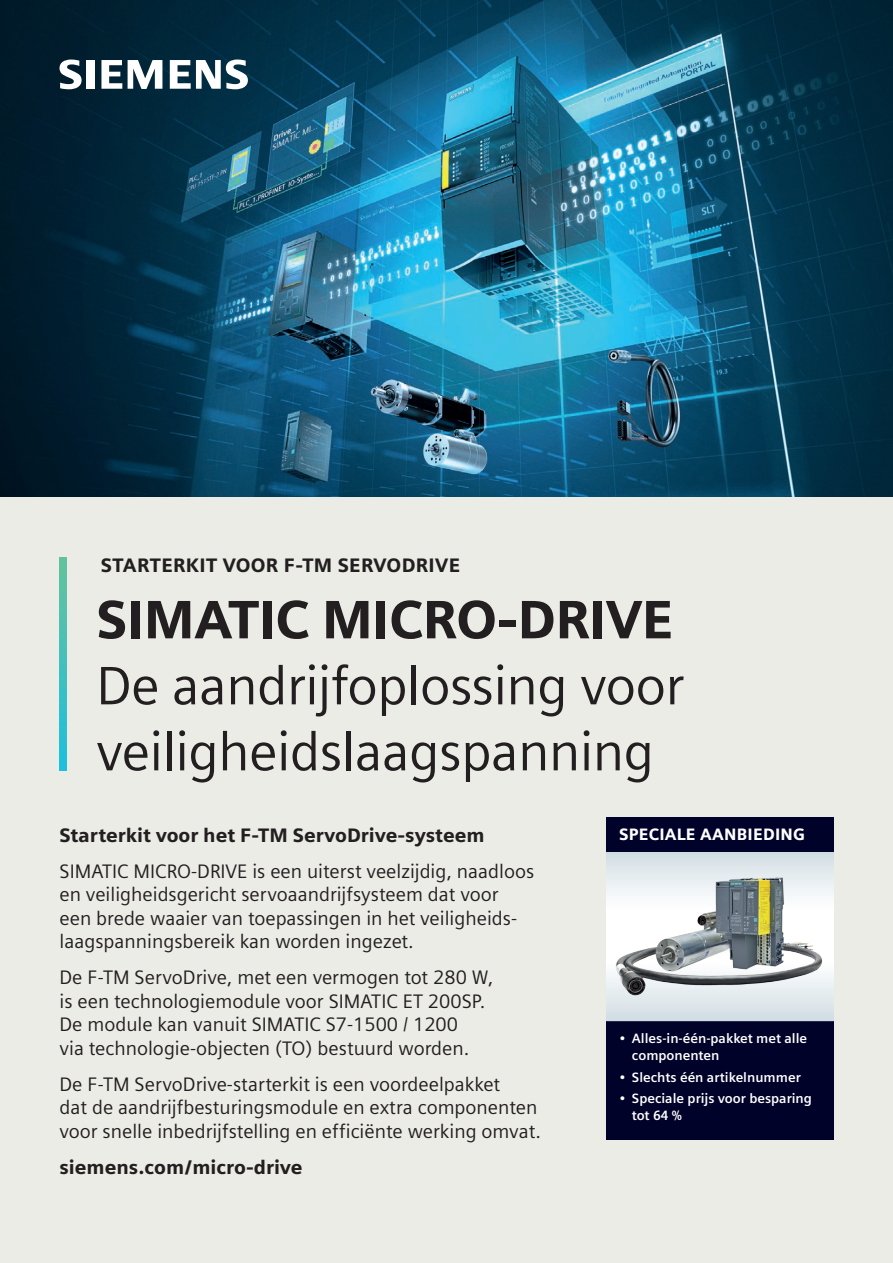
<style>
.page{position:relative;width:893px;height:1263px;background:#fff}
.page>*{position:absolute;margin:0;border:0;box-sizing:border-box;transform-origin:0 0}
._02__Headline_46pt_1{font:54px/66px "Siemens Sans";letter-spacing:-.01em;color:#231f20}
._03__Copy_13pt_120{font:19.5px/23.4px "Siemens Sans";color:#231f20}
._03__Copy_13pt_120-2{font:900 19.5px "Siemens Sans";color:#231f20}
._01__Topline_13pt_12{font:900 19.5px "Siemens Sans";letter-spacing:.015em;color:#231f20}
._03__9pt__1{font:900 16.5px "Siemens Sans";letter-spacing:.015em;color:#fff}
._03__9pt__1-2{font:700 13.5px/17px "Siemens Sans";color:#fff}
.s1{font-weight:900}
.s2{font-weight:400}
</style>
<div class="page">
<img style="left:0;top:0;width:893px;height:498px">
<div style="left:0;top:498px;width:893px;height:765px;background:#ecece7"></div>
<svg style="left:60px;top:557px;width:6px;height:213px"></svg>
<div style="left:606px;top:1020px;width:227px;height:119px;background:#00022a"></div>
<svg style="left:608px;top:853px;width:223px;height:166px"></svg>
<div style="left:606px;top:851px;width:227px;height:170px;border:1px solid #fff"></div>
<img style="left:613px;top:875px;width:214px;height:124px">
<div style="left:606px;top:817px;width:227px;height:34px;background:#00022a"></div>
<svg style="left:60px;top:60px;width:34px;height:29px"></svg>
<svg style="left:101px;top:60px;width:21px;height:29px"></svg>
<svg style="left:128px;top:60px;width:34px;height:29px"></svg>
<svg style="left:170px;top:60px;width:78px;height:29px"></svg>
<p class="_01__Topline_13pt_12" style="left:101px;top:554px;width:361px">STARTERKIT VOOR F-TM SERVODRIVE</p>
<p class="_02__Headline_46pt_1" style="left:96px;top:587px;width:590px"><span class="s1">SIMATIC MICRO-DRIVE<br></span>De aandrijfoplossing voor veiligheidslaagspanning</p>
<p class="_03__Copy_13pt_120-2" style="left:60px;top:824px;width:427px">Starterkit voor het F-TM ServoDrive-systeem</p>
<p class="_03__Copy_13pt_120" style="left:60px;top:860px;width:476px">SIMATIC MICRO-DRIVE is een uiterst veelzijdig, naadloos en veiligheidsgericht servoaandrijfsysteem dat voor een brede waaier van toepassingen in het veiligheids&shy;laagspanningsbereik kan worden ingezet.</p>
<p class="_03__Copy_13pt_120" style="left:60px;top:966px;width:435px">De F-TM ServoDrive, met een vermogen tot 280 W, is een technologiemodule voor SIMATIC ET 200SP.<br>De module kan vanuit SIMATIC S7-1500 / 1200<br>via technologie-objecten (TO) bestuurd worden.</p>
<p class="_03__Copy_13pt_120" style="left:60px;top:1072px;width:483px">De F-TM ServoDrive-starterkit is een voordeelpakket<br>dat de aandrijfbesturingsmodule en extra componenten voor snelle inbedrijfstelling en efficiënte werking omvat.</p>
<p class="_03__Copy_13pt_120-2" style="left:60px;top:1156px;width:245px">siemens.com/micro-drive</p>
<p class="_03__9pt__1" style="left:619px;top:825px;width:188px">SPECIALE AANBIEDING</p>
<p class="_03__9pt__1-2" style="left:632px;top:1030px;width:177px;text-indent:-13px"><span class="s2">•</span> Alles-in-één-pakket met alle componenten</p>
<p class="_03__9pt__1-2" style="left:619px;top:1068px;width:183px"><span class="s2">•</span> Slechts één artikelnummer</p>
<p class="_03__9pt__1-2" style="left:632px;top:1090px;width:182px;text-indent:-13px"><span class="s2">•</span> Speciale prijs voor besparing tot 64 %</p>
</div>
